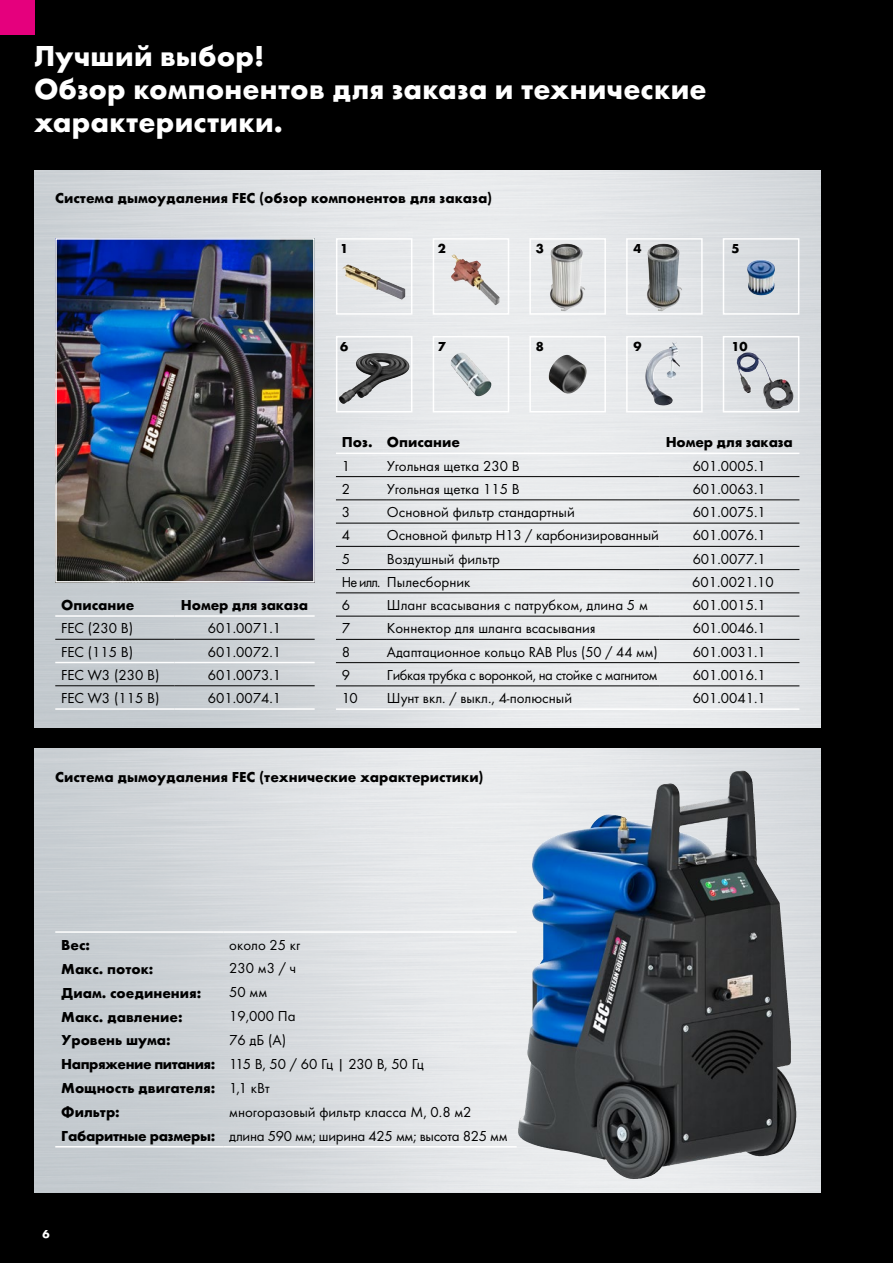
<style>
.page{position:relative;width:893px;height:1263px;background:#000}
.page>*{position:absolute;margin:0;border:0;box-sizing:border-box;transform-origin:0 0}
.t1{font:700 30px/33px "Futura TOT";letter-spacing:.01em;color:#fff}
.t2{font:15px/23.9px "Futura TOT Boo";color:#000}
.t3{font:700 15px/23.9px "Futura TOT";color:#000}
.t4{font:15px/23.9px "Futura TOT Boo";letter-spacing:-.02em;color:#000}
.t5{font:15px "Futura TOT Boo";letter-spacing:-.03em;color:#000}
.t6{font:15px "Futura TOT Boo";color:#000;scale:.95 1}
.t7{font:700 13.5px "Futura TOT";color:#000}
.t8{font:700 12px "Futura TOT";color:#fff}
.s1{font-family:"Futura TOT";font-weight:700}
.s2{font-family:"Futura TOT Boo";font-weight:400}
</style>
<div class="page">
<img style="left:34px;top:170px;width:787px;height:557px">
<img style="left:34px;top:748px;width:787px;height:444px">
<hr style="left:55px;top:931px;width:168px;height:2px;background:#fff">
<hr style="left:223px;top:931px;width:294px;height:2px;background:#fff">
<hr style="left:55px;top:1146px;width:168px;height:1px;background:#fff">
<hr style="left:223px;top:1146px;width:294px;height:1px;background:#fff">
<img style="left:341px;top:264px;width:64px;height:36px">
<div style="left:336px;top:238px;width:76px;height:77px;border:2px solid #fff"></div>
<img style="left:356px;top:353px;width:24px;height:22px">
<div style="left:336px;top:336px;width:76px;height:76px;border:2px solid #fff"></div>
<div style="left:433px;top:238px;width:76px;height:77px;border:2px solid #fff"></div>
<img style="left:450px;top:352px;width:42px;height:44px">
<div style="left:433px;top:336px;width:76px;height:76px;border:2px solid #fff"></div>
<div style="left:529px;top:238px;width:77px;height:77px;border:2px solid #fff"></div>
<img style="left:549px;top:355px;width:38px;height:39px">
<div style="left:529px;top:336px;width:77px;height:76px;border:2px solid #fff"></div>
<div style="left:626px;top:238px;width:77px;height:77px;border:2px solid #fff"></div>
<img style="left:646px;top:342px;width:28px;height:27px">
<div style="left:626px;top:336px;width:77px;height:76px;border:2px solid #fff"></div>
<div style="left:723px;top:238px;width:76px;height:77px;border:2px solid #fff"></div>
<img style="left:737px;top:352px;width:57px;height:57px">
<div style="left:723px;top:336px;width:76px;height:76px;border:2px solid #fff"></div>
<img style="left:58px;top:241px;width:254px;height:339px">
<div style="left:55px;top:238px;width:260px;height:345px;border:2px solid #fff"></div>
<hr style="left:55px;top:615px;width:119px;height:2px;background:#fff">
<hr style="left:174px;top:615px;width:141px;height:2px;background:#fff">
<hr style="left:55px;top:662px;width:119px;height:1px;background:#fff">
<hr style="left:174px;top:662px;width:141px;height:1px;background:#fff">
<hr style="left:55px;top:708px;width:119px;height:2px;background:#fff">
<hr style="left:174px;top:708px;width:141px;height:2px;background:#fff">
<hr style="left:55px;top:639px;width:119px;height:1px;background:#000">
<hr style="left:174px;top:639px;width:141px;height:1px;background:#000">
<hr style="left:55px;top:685px;width:119px;height:1px;background:#000">
<hr style="left:174px;top:685px;width:141px;height:1px;background:#000">
<img style="left:451px;top:254px;width:49px;height:51px">
<img style="left:550px;top:244px;width:35px;height:67px">
<img style="left:647px;top:244px;width:35px;height:67px">
<img style="left:747px;top:260px;width:28px;height:35px">
<div style="left:0;top:0;width:34px;height:34px;background:#e5007d"></div>
<img style="left:551px;top:771px;width:187px;height:66px">
<hr style="left:336px;top:453px;width:51px;height:1px;background:#fff">
<hr style="left:387px;top:453px;width:272px;height:1px;background:#fff">
<hr style="left:659px;top:453px;width:140px;height:1px;background:#fff">
<hr style="left:336px;top:708px;width:51px;height:2px;background:#fff">
<hr style="left:387px;top:708px;width:272px;height:2px;background:#fff">
<hr style="left:659px;top:708px;width:140px;height:2px;background:#fff">
<hr style="left:336px;top:476px;width:51px;height:1px;background:#000">
<hr style="left:387px;top:476px;width:272px;height:1px;background:#000">
<hr style="left:659px;top:476px;width:140px;height:1px;background:#000">
<hr style="left:336px;top:499px;width:51px;height:1px;background:#000">
<hr style="left:387px;top:499px;width:272px;height:1px;background:#000">
<hr style="left:659px;top:499px;width:140px;height:1px;background:#000">
<hr style="left:336px;top:523px;width:51px;height:1px;background:#000">
<hr style="left:387px;top:523px;width:272px;height:1px;background:#000">
<hr style="left:659px;top:523px;width:140px;height:1px;background:#000">
<hr style="left:336px;top:546px;width:51px;height:1px;background:#000">
<hr style="left:387px;top:546px;width:272px;height:1px;background:#000">
<hr style="left:659px;top:546px;width:140px;height:1px;background:#000">
<hr style="left:336px;top:569px;width:51px;height:1px;background:#000">
<hr style="left:387px;top:569px;width:272px;height:1px;background:#000">
<hr style="left:659px;top:569px;width:140px;height:1px;background:#000">
<hr style="left:336px;top:592px;width:51px;height:1px;background:#000">
<hr style="left:387px;top:592px;width:272px;height:1px;background:#000">
<hr style="left:659px;top:592px;width:140px;height:1px;background:#000">
<hr style="left:336px;top:616px;width:51px;height:1px;background:#000">
<hr style="left:387px;top:616px;width:272px;height:1px;background:#000">
<hr style="left:659px;top:616px;width:140px;height:1px;background:#000">
<hr style="left:336px;top:639px;width:51px;height:1px;background:#000">
<hr style="left:387px;top:639px;width:272px;height:1px;background:#000">
<hr style="left:659px;top:639px;width:140px;height:1px;background:#000">
<hr style="left:336px;top:662px;width:51px;height:1px;background:#000">
<hr style="left:387px;top:662px;width:272px;height:1px;background:#000">
<hr style="left:659px;top:662px;width:140px;height:1px;background:#000">
<hr style="left:336px;top:685px;width:51px;height:1px;background:#000">
<hr style="left:387px;top:685px;width:272px;height:1px;background:#000">
<hr style="left:659px;top:685px;width:140px;height:1px;background:#000">
<h1 class="t1" style="left:34px;top:39px;width:674px">Лучший выбор!<br>Обзор компонентов для заказа и технические характеристики.</h1>
<p class="t3" style="left:55px;top:186px;width:439px">Система дымоудаления FEC (обзор компонентов для заказа)</p>
<p class="t7" style="left:340px;top:240px;width:10px">1</p>
<p class="t7" style="left:438px;top:240px;width:10px">2</p>
<p class="t7" style="left:536px;top:240px;width:10px">3</p>
<p class="t7" style="left:634px;top:240px;width:10px">4</p>
<p class="t7" style="left:731px;top:240px;width:10px">5</p>
<p class="t7" style="left:340px;top:338px;width:10px">6</p>
<p class="t7" style="left:438px;top:338px;width:10px">7</p>
<p class="t7" style="left:536px;top:338px;width:10px">8</p>
<p class="t7" style="left:634px;top:338px;width:10px">9</p>
<p class="t7" style="left:731px;top:338px;width:18px">10</p>
<p class="t3" style="left:61px;top:593px;width:75px">Описание</p>
<p class="t3" style="left:181px;top:593px;width:129px">Номер для заказа</p>
<p class="t2" style="left:61px;top:616px;width:73px">FEC (230 В)</p>
<p class="t2" style="left:208px;top:616px;width:75px">601.0071.1</p>
<p class="t2" style="left:61px;top:639px;width:73px">FEC (115 В)</p>
<p class="t2" style="left:208px;top:639px;width:75px">601.0072.1</p>
<p class="t2" style="left:61px;top:663px;width:100px">FEC W3 (230 В)</p>
<p class="t2" style="left:208px;top:663px;width:75px">601.0073.1</p>
<p class="t2" style="left:61px;top:686px;width:100px">FEC W3 (115 В)</p>
<p class="t2" style="left:208px;top:686px;width:75px">601.0074.1</p>
<p class="t3" style="left:342px;top:430px;width:120px">Поз. Описание</p>
<p class="t3" style="left:666px;top:430px;width:129px">Номер для заказа</p>
<p class="t2" style="left:342px;top:454px;width:10px">1</p>
<p class="t2" style="left:387px;top:454px;width:134px">Угольная щетка 230 В</p>
<p class="t2" style="left:693px;top:454px;width:75px">601.0005.1</p>
<p class="t2" style="left:342px;top:477px;width:10px">2</p>
<p class="t2" style="left:387px;top:477px;width:134px">Угольная щетка 115 В</p>
<p class="t2" style="left:693px;top:477px;width:75px">601.0063.1</p>
<p class="t2" style="left:342px;top:500px;width:10px">3</p>
<p class="t2" style="left:387px;top:500px;width:189px">Основной фильтр стандартный</p>
<p class="t2" style="left:693px;top:500px;width:75px">601.0075.1</p>
<p class="t2" style="left:342px;top:523px;width:10px">4</p>
<p class="t2" style="left:387px;top:523px;width:273px">Основной фильтр H13 / карбонизированный</p>
<p class="t2" style="left:693px;top:523px;width:75px">601.0076.1</p>
<p class="t2" style="left:342px;top:547px;width:10px">5</p>
<p class="t2" style="left:387px;top:547px;width:115px">Воздушный фильтр</p>
<p class="t2" style="left:693px;top:547px;width:75px">601.0077.1</p>
<p class="t6" style="left:342px;top:573px;width:137px">Не илл. Пылесборник</p>
<p class="t2" style="left:692px;top:570px;width:83px">601.0021.10</p>
<p class="t2" style="left:342px;top:593px;width:10px">6</p>
<p class="t2" style="left:387px;top:593px;width:262px">Шланг всасывания с патрубком, длина 5 м</p>
<p class="t2" style="left:693px;top:593px;width:75px">601.0015.1</p>
<p class="t2" style="left:342px;top:616px;width:10px">7</p>
<p class="t2" style="left:387px;top:616px;width:210px">Коннектор для шланга всасывания</p>
<p class="t2" style="left:693px;top:616px;width:75px">601.0046.1</p>
<p class="t2" style="left:342px;top:640px;width:10px">8</p>
<p class="t2" style="left:387px;top:640px;width:272px">Адаптационное кольцо RAB Plus (50 / 44 мм)</p>
<p class="t2" style="left:693px;top:640px;width:75px">601.0031.1</p>
<p class="t2" style="left:342px;top:663px;width:10px">9</p>
<p class="t5" style="left:387px;top:666px;width:272px">Гибкая трубка с воронкой, на стойке с магнитом</p>
<p class="t2" style="left:693px;top:663px;width:75px">601.0016.1</p>
<p class="t2" style="left:342px;top:686px;width:17px">10</p>
<p class="t2" style="left:387px;top:686px;width:187px">Шунт вкл. / выкл., 4-полюсный</p>
<p class="t2" style="left:693px;top:686px;width:75px">601.0041.1</p>
<p class="t3" style="left:55px;top:764px;width:430px">Система дымоудаления FEC (технические характеристики)</p>
<p class="t3" style="left:61px;top:933px;width:30px">Вес:</p>
<p class="t2" style="left:229px;top:932px;width:73px">около 25 кг</p>
<p class="t3" style="left:61px;top:956px;width:94px">Макс. поток:</p>
<p class="t2" style="left:229px;top:956px;width:68px">230 м3 / ч</p>
<p class="t3" style="left:61px;top:980px;width:141px">Диам. соединения:</p>
<p class="t2" style="left:229px;top:980px;width:40px">50 мм</p>
<p class="t3" style="left:61px;top:1004px;width:123px">Макс. давление:</p>
<p class="t2" style="left:229px;top:1004px;width:68px">19,000 Па</p>
<p class="t3" style="left:61px;top:1028px;width:111px">Уровень шума:</p>
<p class="t2" style="left:61px;top:1028px;width:364px;text-indent:168px">76 дБ (А)<br><span class="s1">Напряжение питания:</span> 115 В, 50 / 60 Гц | 230 В, 50 Гц</p>
<p class="t3" style="left:61px;top:1076px;width:210px">Мощность двигателя: <span class="s2">1,1 кВт<br></span>Фильтр:</p>
<p class="t4" style="left:61px;top:1100px;width:448px;text-indent:168px">многоразовый фильтр класса М, 0.8 м2<br><span class="s1">Габаритные размеры:</span> длина 590 мм; ширина 425 мм; высота 825 мм</p>
<p class="t8" style="left:43px;top:1227px;width:9px">6</p>
</div>
